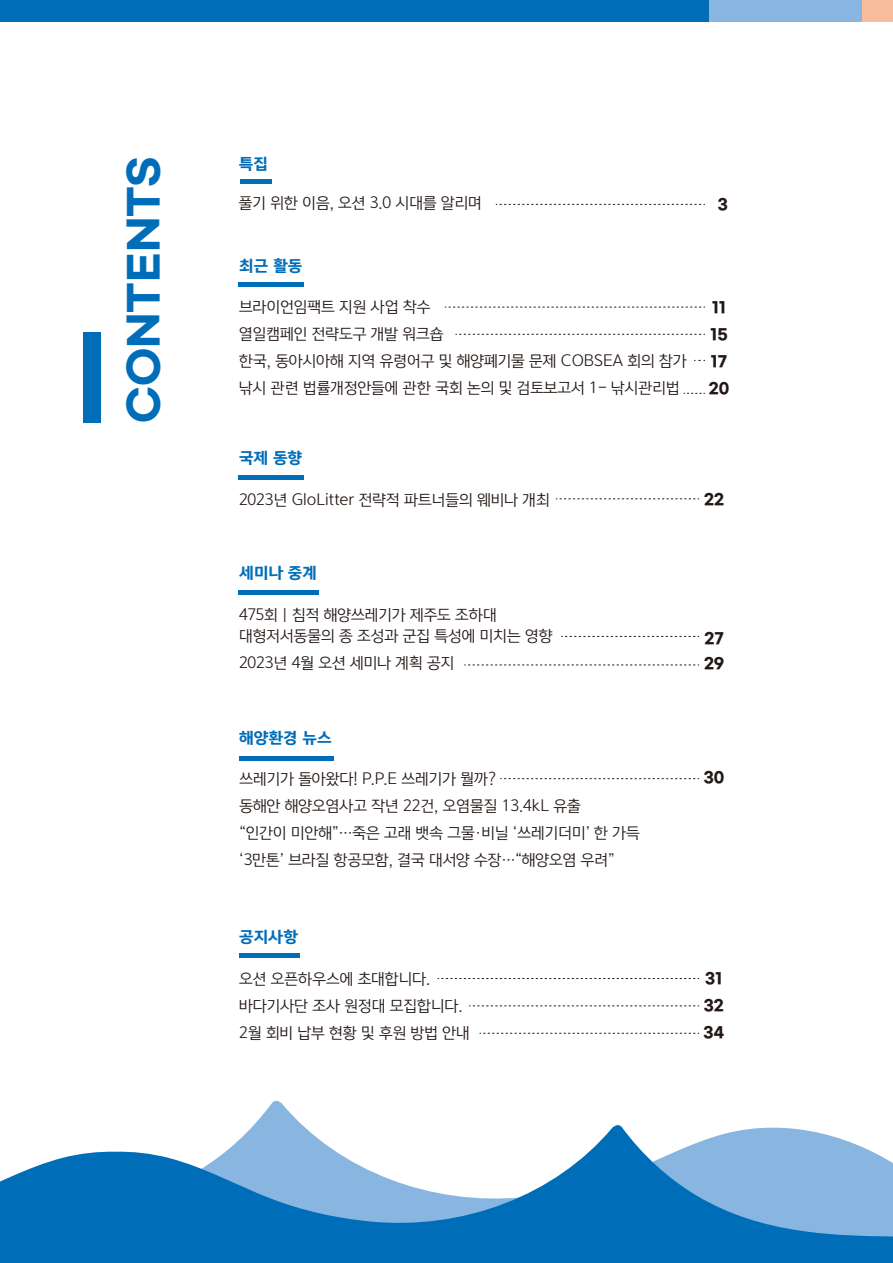
<style>
.page{position:relative;width:893px;height:1263px;background:#fff}
.page>*{position:absolute;margin:0;border:0;box-sizing:border-box;transform-origin:0 0}
.t1{font:700 40.2px "Gmarket Sans";color:#006db9}
.t2{font:15px/27px "Yoon Gothic Pro 745";color:#221815}
.t3{font:15px "Yoon Gothic Pro 785";color:#006db9}
.t4{font:700 15px/27px "Gmarket Sans";color:#221815}
</style>
<div class="page">
<svg style="left:0;top:1122px;width:893px;height:141px"></svg>
<div style="left:328px;top:0;width:551px;height:22px;background:#89b5e1"></div>
<div style="left:862px;top:0;width:31px;height:22px;background:#f7bd9b"></div>
<div style="left:0;top:0;width:704px;height:22px;background:#006db9"></div>
<svg style="left:465px;top:665px;width:234px;height:1px"></svg>
<svg style="left:562px;top:636px;width:137px;height:1px"></svg>
<hr style="left:239px;top:591px;width:80px;height:4px;background:#006db9">
<div style="left:239px;top:475px;width:65px;height:5px;background:#006db9"></div>
<svg style="left:556px;top:499px;width:143px;height:1px"></svg>
<svg style="left:501px;top:778px;width:198px;height:1px"></svg>
<div style="left:239px;top:756px;width:95px;height:5px;background:#006db9"></div>
<svg style="left:496px;top:204px;width:209px;height:1px"></svg>
<hr style="left:239px;top:283px;width:65px;height:4px;background:#006db9">
<svg style="left:445px;top:307px;width:260px;height:1px"></svg>
<svg style="left:456px;top:334px;width:249px;height:1px"></svg>
<svg style="left:684px;top:393px;width:21px;height:1px"></svg>
<hr style="left:240px;top:179px;width:32px;height:4px;background:#006db9">
<div style="left:83px;top:333px;width:17px;height:90px;background:#006db9"></div>
<svg style="left:438px;top:978px;width:261px;height:1px"></svg>
<svg style="left:469px;top:1006px;width:230px;height:1px"></svg>
<svg style="left:480px;top:1033px;width:219px;height:1px"></svg>
<hr style="left:239px;top:953px;width:60px;height:4px;background:#006db9">
<h1 class="t1" style="left:121px;top:423px;width:268px;rotate:-90deg">CONTENTS</h1>
<p class="t3" style="left:239px;top:152px;width:31px">특집</p>
<p class="t2" style="left:239px;top:189px;width:245px">풀기 위한 이음, 오션 3.0 시대를 알리며</p>
<p class="t4" style="left:718px;top:192px;width:12px">3</p>
<p class="t3" style="left:239px;top:254px;width:65px">최근 활동</p>
<p class="t2" style="left:239px;top:293px;width:449px">브라이언임팩트 지원 사업 착수<br>열일캠페인 전략도구 개발 워크숍<br>한국, 동아시아해 지역 유령어구 및 해양폐기물 문제 COBSEA 회의 참가 낚시 관련 법률개정안들에 관한 국회 논의 및 검토보고서 1- 낚시관리법</p>
<p class="t4" style="left:709px;top:295px;width:22px">11<br>15<br>17<br>20</p>
<p class="t3" style="left:239px;top:447px;width:64px">국제 동향</p>
<p class="t2" style="left:239px;top:486px;width:312px">2023년 GloLitter 전략적 파트너들의 웨비나 개최</p>
<p class="t4" style="left:704px;top:486px;width:22px">22</p>
<p class="t3" style="left:240px;top:562px;width:79px">세미나 중계</p>
<p class="t2" style="left:239px;top:604px;width:315px;line-height:21px">475회 | 침적 해양쓰레기가 제주도 조하대 대형저서동물의 종 조성과 군집 특성에 미치는 영향</p>
<p class="t2" style="left:239px;top:649px;width:217px">2023년 4월 오션 세미나 계획 공지</p>
<p class="t3" style="left:239px;top:727px;width:94px">해양환경 뉴스</p>
<p class="t2" style="left:239px;top:765px;width:402px">쓰레기가 돌아왔다! P.P.E 쓰레기가 뭘까?<br>동해안 해양오염사고 작년 22건, 오염물질 13.4kL 유출<br>“인간이 미안해”…죽은 고래 뱃속 그물·비닐 ‘쓰레기더미’ 한 가득 ‘3만톤’ 브라질 항공모함, 결국 대서양 수장…“해양오염 우려”</p>
<p class="t3" style="left:239px;top:925px;width:60px">공지사항</p>
<p class="t4" style="left:704px;top:626px;width:22px;line-height:25.5px">27<br>29</p>
<p class="t4" style="left:704px;top:765px;width:22px">30</p>
<p class="t2" style="left:239px;top:965px;width:232px">오션 오픈하우스에 초대합니다. 바다기사단 조사 원정대 모집합니다.<br>2월 회비 납부 현황 및 후원 방법 안내</p>
<p class="t4" style="left:705px;top:965px;width:19px">31</p>
<p class="t4" style="left:704px;top:992px;width:22px">32<br>34</p>
</div>
